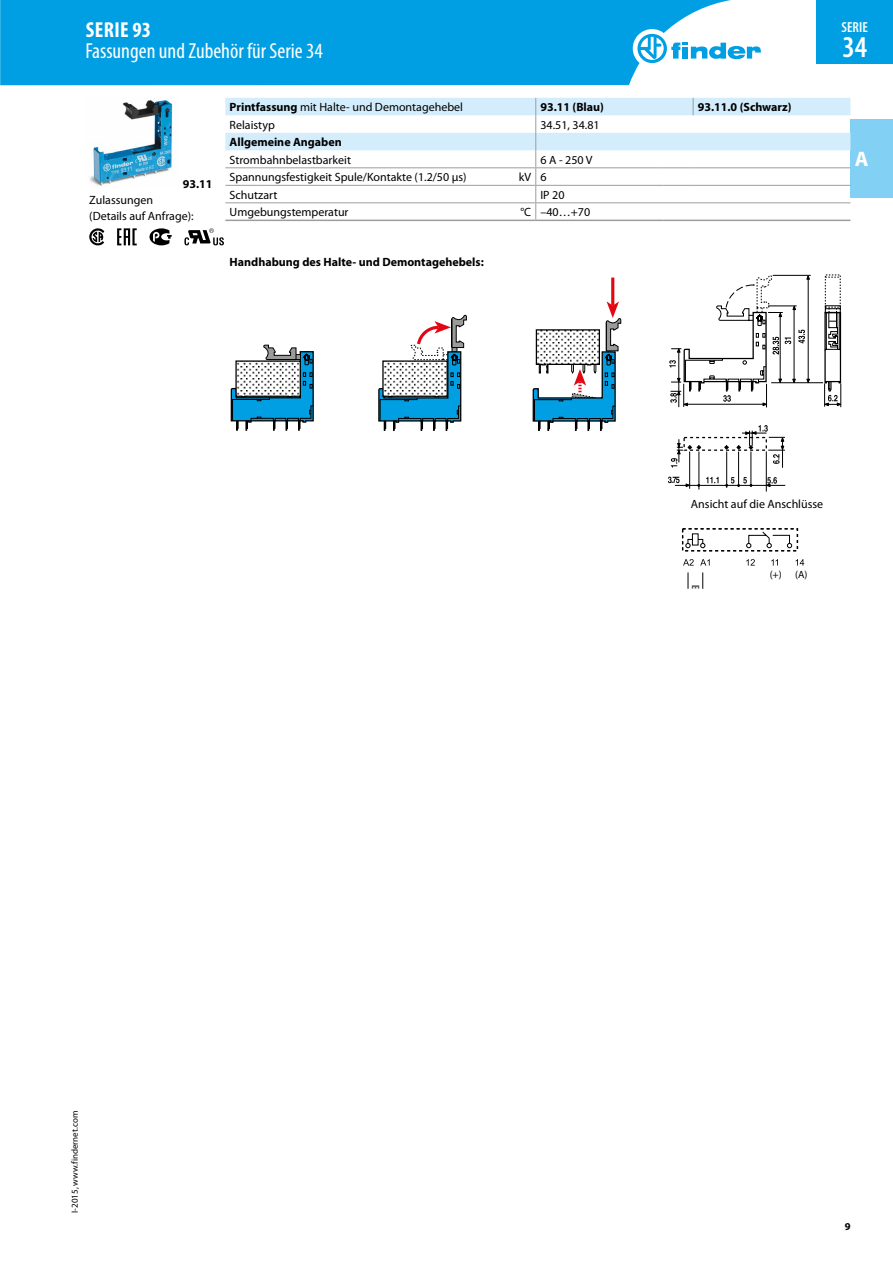
<style>
.page{position:relative;width:893px;height:1263px;background:#fff}
.page>*{position:absolute;margin:0;border:0;box-sizing:border-box;transform-origin:0 0}
.t1{font:600 condensed 30.3px "Myriad Pro";color:#fff}
.t2{font:condensed 21.75px "Myriad Pro";color:#fff}
.t3{font:700 condensed 21.75px "Myriad Pro";letter-spacing:.02em;color:#fff}
.t4{font:700 21px "Myriad Pro";color:#fff}
.t5{font:600 condensed 14.55px "Myriad Pro";color:#fff}
.t6{font:12px/16.2px "Myriad Pro";color:#000}
.t7{font:700 12px "Myriad Pro";color:#000}
.t8{font:10.5px "Myriad Pro";color:#000}
.t9{font:700 10.5px "Myriad Pro";color:#000}
.t10{font:9px "Myriad Pro";color:#000}
.s1{font-weight:700}
</style>
<div class="page">
<div style="left:850px;top:119px;width:43px;height:79px;background:#83d0f5"></div>
<div style="left:0;top:0;width:731px;height:85px;background:#009fe3"></div>
<div style="left:633px;top:29px;width:38px;height:39px;background:#fff;border-radius:50%"></div>
<svg style="left:637px;top:34px;width:124px;height:29px"></svg>
<div style="left:816px;top:0;width:77px;height:64px;background:#009fe3"></div>
<svg style="left:225px;top:98px;width:625px;height:123px"></svg>
<hr style="left:693px;top:202px;width:157px;height:1px;background:#9d9d9c">
<img style="left:89px;top:100px;width:84px;height:86px">
<svg style="left:117px;top:228px;width:20px;height:17px"></svg>
<svg style="left:149px;top:228px;width:23px;height:17px"></svg>
<svg style="left:89px;top:228px;width:15px;height:17px"></svg>
<svg style="left:184px;top:228px;width:40px;height:17px"></svg>
<hr style="left:611px;top:278px;width:3px;height:28px;background:#e30613">
<svg style="left:532px;top:301px;width:90px;height:130px"></svg>
<svg style="left:230px;top:344px;width:84px;height:87px"></svg>
<svg style="left:378px;top:314px;width:89px;height:117px"></svg>
<div style="left:683px;top:437px;width:84px;height:14px;border:1px dashed #000"></div>
<svg style="left:724px;top:445px;width:5px;height:4px"></svg>
<hr style="left:773px;top:275px;width:38px;height:1px;background:#000">
<hr style="left:771px;top:382px;width:52px;height:1px;background:#000">
<hr style="left:699px;top:451px;width:1px;height:39px;background:#000">
<hr style="left:689px;top:451px;width:1px;height:38px;background:#000">
<hr style="left:766px;top:451px;width:1px;height:41px;background:#000">
<svg style="left:668px;top:477px;width:11px;height:6px"></svg>
<hr style="left:751px;top:451px;width:1px;height:36px;background:#000">
<hr style="left:738px;top:451px;width:1px;height:36px;background:#000">
<hr style="left:726px;top:451px;width:1px;height:37px;background:#000">
<svg style="left:726px;top:477px;width:26px;height:8px"></svg>
<svg style="left:737px;top:425px;width:48px;height:43px"></svg>
<svg style="left:671px;top:439px;width:30px;height:28px"></svg>
<svg style="left:706px;top:477px;width:12px;height:6px"></svg>
<svg style="left:824px;top:305px;width:17px;height:102px"></svg>
<svg style="left:669px;top:274px;width:141px;height:133px"></svg>
<hr style="left:675px;top:485px;width:110px;height:1px;background:#000">
<svg style="left:766px;top:477px;width:11px;height:10px"></svg>
<div style="left:682px;top:528px;width:116px;height:23px;border:1px dashed #000"></div>
<svg style="left:685px;top:531px;width:107px;height:17px"></svg>
<svg style="left:683px;top:559px;width:11px;height:7px"></svg>
<svg style="left:700px;top:559px;width:10px;height:7px"></svg>
<svg style="left:746px;top:559px;width:9px;height:7px"></svg>
<svg style="left:771px;top:559px;width:7px;height:7px"></svg>
<svg style="left:796px;top:559px;width:8px;height:7px"></svg>
<svg style="left:688px;top:572px;width:15px;height:17px"></svg>
<h2 class="t3" style="left:86px;top:17px;width:67px">SERIE 93</h2>
<h2 class="t2" style="left:85px;top:38px;width:239px">Fassungen und Zubehör für Serie 34</h2>
<p class="t7" style="left:183px;top:176px;width:31px">93.11</p>
<p class="t6" style="left:89px;top:191px;width:106px">Zulassungen (Details auf Anfrage):</p>
<p class="t6" style="left:230px;top:99px;width:235px"><span class="s1">Printfassung</span> mit Halte- und Demontagehebel</p>
<p class="t7" style="left:540px;top:99px;width:65px">93.11 (Blau)</p>
<p class="t7" style="left:698px;top:99px;width:95px">93.11.0 (Schwarz)</p>
<p class="t6" style="left:230px;top:116px;width:47px">Relaistyp</p>
<p class="t6" style="left:540px;top:116px;width:61px">34.51, 34.81</p>
<p class="t7" style="left:230px;top:134px;width:114px">Allgemeine Angaben</p>
<p class="t6" style="left:230px;top:151px;width:123px">Strombahnbelastbarkeit</p>
<p class="t6" style="left:540px;top:151px;width:54px">6 A - 250 V</p>
<p class="t6" style="left:230px;top:169px;width:238px">Spannungsfestigkeit Spule/Kontakte (1.2/50 μs)</p>
<p class="t6" style="left:519px;top:169px;width:29px">kV 6</p>
<p class="t6" style="left:230px;top:186px;width:49px">Schutzart</p>
<p class="t6" style="left:540px;top:186px;width:26px">IP 20</p>
<p class="t6" style="left:230px;top:204px;width:120px">Umgebungstemperatur</p>
<p class="t6" style="left:520px;top:204px;width:71px">°C –40…+70</p>
<p class="t7" style="left:230px;top:254px;width:256px">Handhabung des Halte- und Demontagehebels:</p>
<p class="t5" style="left:842px;top:19px;width:28px">SERIE</p>
<h1 class="t1" style="left:842px;top:30px;width:26px">34</h1>
<h3 class="t4" style="left:855px;top:146px;width:15px">A</h3>
<p class="t6" style="left:691px;top:495px;width:134px">Ansicht auf die Anschlüsse</p>
<p class="t8" style="left:770px;top:568px;width:14px">(+)</p>
<p class="t8" style="left:795px;top:568px;width:14px">(A)</p>
<p class="t10" style="left:69px;top:1213px;width:103px;rotate:-90deg">I-2015, www.findernet.com</p>
<p class="t9" style="left:845px;top:1219px;width:7px">9</p>
</div>
